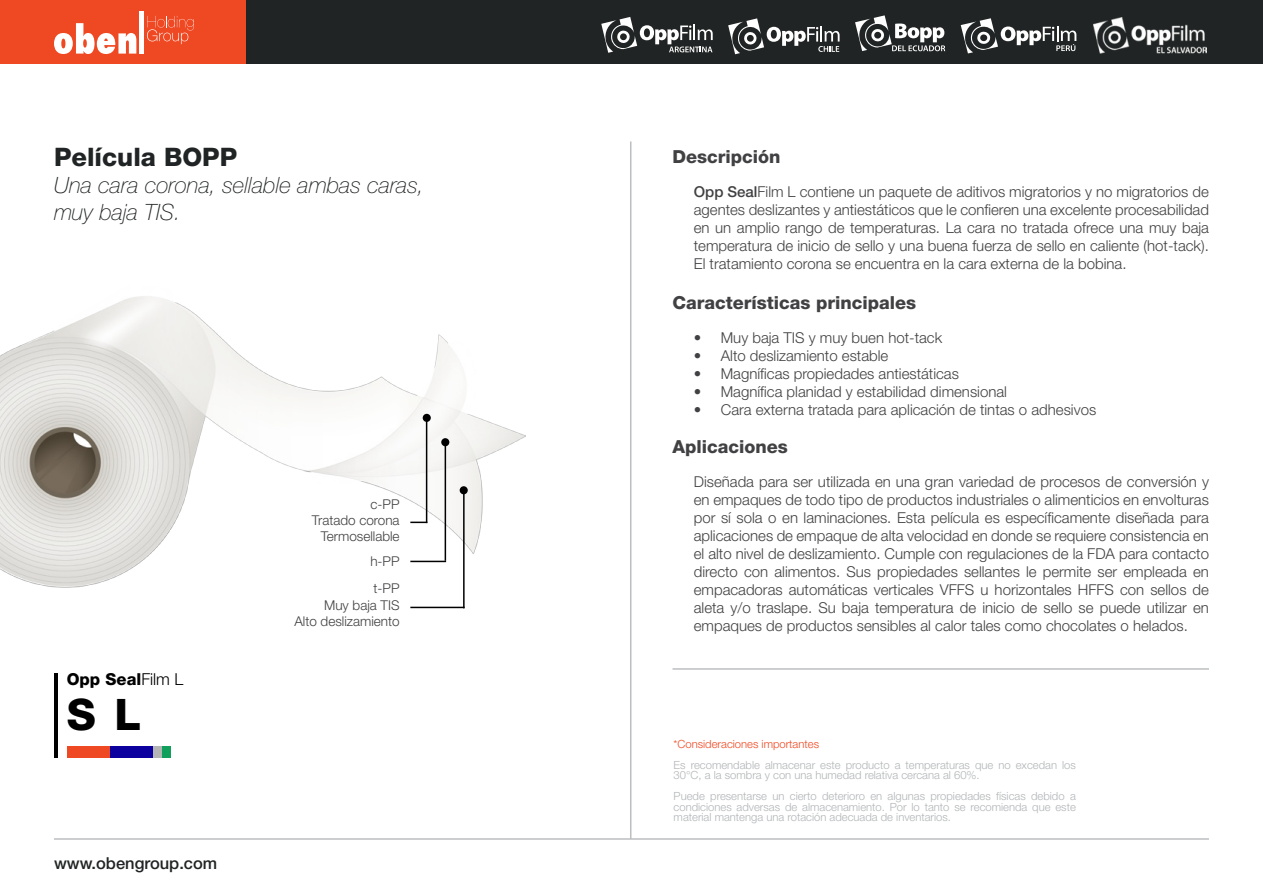
<style>
.page{position:relative;width:1263px;height:893px;background:#fff}
.page>*{position:absolute;margin:0;border:0;box-sizing:border-box;transform-origin:0 0}
.t1{font:800 43.5px "Helvetica Neue LT Std";color:#000}
.t2{font:800 25.5px "Helvetica Neue LT Std";color:#212424}
.t3{font:italic 100 22.5px/27px "Helvetica Neue LT Std";color:#212424}
.t4{font:800 18px "Helvetica Neue LT Std";color:#414042}
.t5{font:500 16.5px "Helvetica Neue LT Std";color:#212424}
.t6{font:800 16.5px "Helvetica Neue LT Std";color:#000}
.t7{font:300 15px/18px "Helvetica Neue LT Std";color:#414042;text-align:justify}
.t8{font:300 13.5px/16.2px "Helvetica Neue LT Std";color:#414042;text-align:right}
.t9{font:300 11.25px/10.5px "Helvetica Neue LT Std";color:#b1b4b6}
.t10{font:300 11.25px "Helvetica Neue LT Std";color:#ef4923}
.s1{font-weight:300}
.s2{font-weight:500}
</style>
<div class="page">
<div style="left:246px;top:0;width:1017px;height:64px;background:#212424"></div>
<div style="left:0;top:0;width:246px;height:64px;background:#ef4923"></div>
<div style="left:139px;top:11px;width:5px;height:43px;background:#fff"></div>
<svg style="left:54px;top:23px;width:82px;height:31px"></svg>
<svg style="left:147px;top:16px;width:47px;height:28px"></svg>
<hr style="left:630px;top:141px;width:1px;height:698px;background:#bcbec0">
<hr style="left:54px;top:673px;width:4px;height:85px;background:#000">
<hr style="left:54px;top:838px;width:1155px;height:2px;background:#bcbec0">
<img style="left:0;top:296px;width:525px;height:311px">
<hr style="left:463px;top:491px;width:2px;height:117px;background:#000">
<hr style="left:445px;top:442px;width:1px;height:119px;background:#000">
<hr style="left:426px;top:417px;width:1px;height:106px;background:#000">
<hr style="left:410px;top:607px;width:55px;height:1px;background:#000">
<hr style="left:410px;top:561px;width:36px;height:1px;background:#000">
<svg style="left:410px;top:522px;width:16px;height:1px"></svg>
<div style="left:423px;top:414px;width:8px;height:8px;background:#000;border-radius:50%"></div>
<div style="left:441px;top:438px;width:8px;height:8px;background:#000;border-radius:50%"></div>
<div style="left:460px;top:486px;width:8px;height:8px;background:#000;border-radius:50%"></div>
<hr style="left:672px;top:668px;width:537px;height:2px;background:#bcbec0">
<div style="left:67px;top:746px;width:44px;height:12px;background:#ef4923"></div>
<div style="left:111px;top:746px;width:43px;height:12px;background:#0c009f"></div>
<div style="left:153px;top:746px;width:9px;height:12px;background:#b4b5b4"></div>
<div style="left:162px;top:746px;width:8px;height:12px;background:#11a05c"></div>
<svg style="left:855px;top:15px;width:90px;height:36px"></svg>
<svg style="left:961px;top:18px;width:115px;height:35px"></svg>
<svg style="left:601px;top:17px;width:112px;height:36px"></svg>
<div style="left:620px;top:33px;width:7px;height:8px;background:#212424;border-radius:3px"></div>
<svg style="left:728px;top:18px;width:111px;height:36px"></svg>
<svg style="left:746px;top:35px;width:8px;height:7px"></svg>
<img style="left:1093px;top:17px;width:113px;height:37px">
<h2 class="t2" style="left:54px;top:142px;width:185px">Película BOPP</h2>
<h3 class="t3" style="left:54px;top:172px;width:372px">Una cara corona, sellable ambas caras, muy baja TIS.</h3>
<p class="t8" style="left:312px;top:495px;width:89px">c-PP<br>Tratado corona<br>Termosellable</p>
<p class="t8" style="left:370px;top:553px;width:31px">h-PP</p>
<p class="t6" style="left:67px;top:669px;width:118px">Opp Seal<span class="s1">Film L</span></p>
<h1 class="t1" style="left:67px;top:689px;width:76px">S L</h1>
<p class="t5" style="left:54px;top:853px;width:165px">www.obengroup.com</p>
<p class="t8" style="left:294px;top:580px;width:107px">t-PP<br>Muy baja TIS<br>Alto deslizamiento</p>
<p class="t4" style="left:672px;top:146px;width:110px">Descripción</p>
<p class="t7" style="left:694px;top:183px;width:517px"><span class="s2">Opp Seal</span>Film L contiene un paquete de aditivos migratorios y no migratorios de agentes deslizantes y antiestáticos que le confieren una excelente procesabilidad en un amplio rango de temperaturas. La cara no tratada ofrece una muy baja temperatura de inicio de sello y una buena fuerza de sello en caliente (hot-tack).<br>El tratamiento corona se encuentra en la cara externa de la bobina.</p>
<p class="t4" style="left:672px;top:292px;width:245px">Características principales</p>
<p class="t7" style="left:694px;top:328px;width:250px">• Muy baja TIS y muy buen hot-tack</p>
<p class="t7" style="left:694px;top:346px;width:196px">• Alto deslizamiento estable</p>
<p class="t7" style="left:694px;top:364px;width:267px">• Magníficas propiedades antiestáticas</p>
<p class="t7" style="left:694px;top:382px;width:315px">• Magnífica planidad y estabilidad dimensional</p>
<p class="t7" style="left:694px;top:400px;width:404px">• Cara externa tratada para aplicación de tintas o adhesivos</p>
<p class="t4" style="left:672px;top:436px;width:117px">Aplicaciones</p>
<p class="t7" style="left:694px;top:472px;width:517px">Diseñada para ser utilizada en una gran variedad de procesos de conversión y en empaques de todo tipo de productos industriales o alimenticios en envolturas por sí sola o en laminaciones. Esta película es específicamente diseñada para aplicaciones de empaque de alta velocidad en donde se requiere consistencia en el alto nivel de deslizamiento. Cumple con regulaciones de la FDA para contacto directo con alimentos. Sus propiedades sellantes le permite ser empleada en empacadoras automáticas verticales VFFS u horizontales HFFS con sellos de aleta y/o traslape. Su baja temperatura de inicio de sello se puede utilizar en empaques de productos sensibles al calor tales como chocolates o helados.</p>
<p class="t10" style="left:674px;top:737px;width:147px">*Consideraciones importantes</p>
<p class="t9" style="left:674px;top:759px;width:404px">Es recomendable almacenar este producto a temperaturas que no excedan los<br>30°C, a la sombra y con una humedad relativa cercana al 60%.</p>
<p class="t9" style="left:674px;top:791px;width:404px;text-align:justify">Puede presentarse un cierto deterioro en algunas propiedades físicas debido a condiciones adversas de almacenamiento. Por lo tanto se recomienda que este material mantenga una rotación adecuada de inventarios.</p>
</div>
